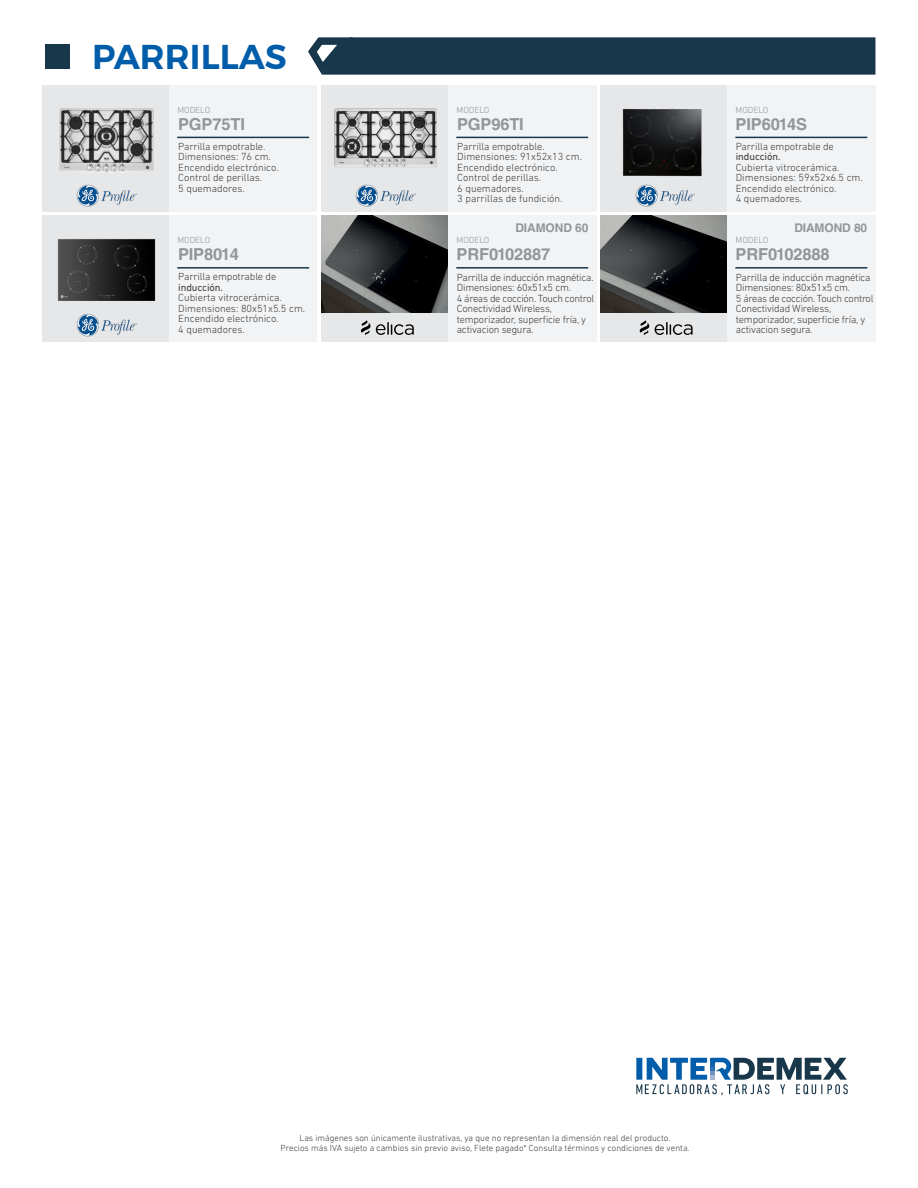
<style>
.page{position:relative;width:918px;height:1188px;background:#fff}
.page>*{position:absolute;margin:0;border:0;box-sizing:border-box;transform-origin:0 0}
.t1{font:600 34.5px "Montserrat";color:#015da9}
.PL_2016_MODELO{font:700 16.5px "Helvetica LT Std";letter-spacing:-.01em;color:#939598}
.PL_2016_MODELO-2{font:700 12px "Helvetica LT Std";letter-spacing:-.01em;color:#939598}
.LP_2016_INFO{font:300 10.5px/10.5px "DIN Next LT Pro";letter-spacing:-.01em;color:#3e3e3f}
.LP_2016_INFO-2{font:300 10.5px "DIN Next LT Pro";letter-spacing:-.03em;color:#3e3e3f}
.t2{font:300 9px/10.5px "DIN Next LT Pro";color:#3e3e3f;text-align:center}
.t3{font:300 9px "DIN Next LT Pro";color:#939598}
.s1{font-weight:400}
</style>
<div class="page">
<div style="left:43px;top:85px;width:274px;height:126px;background:#f2f3f4"></div>
<div style="left:43px;top:85px;width:126px;height:126px;background:#e6e7e9"></div>
<hr style="left:177px;top:137px;width:132px;height:1px;background:#18374b">
<div style="left:43px;top:215px;width:274px;height:127px;background:#f2f3f4"></div>
<div style="left:43px;top:215px;width:126px;height:127px;background:#e6e7e9"></div>
<hr style="left:177px;top:267px;width:132px;height:2px;background:#18374b">
<div style="left:322px;top:85px;width:274px;height:126px;background:#f2f3f4"></div>
<div style="left:322px;top:85px;width:126px;height:126px;background:#e6e7e9"></div>
<hr style="left:456px;top:137px;width:132px;height:1px;background:#18374b">
<div style="left:322px;top:215px;width:274px;height:127px;background:#f2f3f4"></div>
<div style="left:322px;top:215px;width:126px;height:127px;background:#e6e7e9"></div>
<hr style="left:456px;top:267px;width:132px;height:2px;background:#18374b">
<div style="left:601px;top:85px;width:274px;height:126px;background:#f2f3f4"></div>
<div style="left:601px;top:85px;width:126px;height:126px;background:#e6e7e9"></div>
<hr style="left:735px;top:137px;width:132px;height:1px;background:#18374b">
<div style="left:601px;top:215px;width:274px;height:127px;background:#f2f3f4"></div>
<div style="left:601px;top:215px;width:126px;height:127px;background:#e6e7e9"></div>
<hr style="left:735px;top:267px;width:132px;height:2px;background:#18374b">
<svg style="left:308px;top:37px;width:567px;height:38px"></svg>
<div style="left:46px;top:44px;width:24px;height:24px;background:#18374b"></div>
<img style="left:334px;top:108px;width:103px;height:59px">
<img style="left:622px;top:108px;width:80px;height:69px">
<img style="left:57px;top:239px;width:99px;height:62px">
<img style="left:76px;top:184px;width:61px;height:23px">
<img style="left:355px;top:184px;width:61px;height:23px">
<img style="left:635px;top:184px;width:60px;height:23px">
<img style="left:76px;top:313px;width:61px;height:24px">
<img style="left:59px;top:108px;width:95px;height:65px">
<svg style="left:636px;top:1058px;width:212px;height:38px"></svg>
<img style="left:601px;top:215px;width:126px;height:98px">
<img style="left:322px;top:215px;width:126px;height:98px">
<svg style="left:361px;top:320px;width:53px;height:15px"></svg>
<svg style="left:655px;top:322px;width:38px;height:13px"></svg>
<svg style="left:639px;top:320px;width:10px;height:15px"></svg>
<p class="t1" style="left:92px;top:35px;width:196px">PARRILLAS</p>
<p class="t3" style="left:177px;top:104px;width:34px">MODELO</p>
<p class="t3" style="left:457px;top:104px;width:34px">MODELO</p>
<p class="t3" style="left:736px;top:104px;width:34px">MODELO</p>
<p class="PL_2016_MODELO" style="left:178px;top:114px;width:68px">PGP75TI</p>
<p class="PL_2016_MODELO" style="left:457px;top:114px;width:68px">PGP96TI</p>
<p class="PL_2016_MODELO" style="left:736px;top:114px;width:73px">PIP6014S</p>
<p class="LP_2016_INFO" style="left:178px;top:141px;width:89px">Parrilla empotrable.</p>
<p class="LP_2016_INFO" style="left:178px;top:151px;width:94px">Dimensiones: 76 cm.</p>
<p class="LP_2016_INFO" style="left:178px;top:162px;width:102px">Encendido electrónico.</p>
<p class="LP_2016_INFO" style="left:178px;top:172px;width:85px">Control de perillas.</p>
<p class="LP_2016_INFO" style="left:178px;top:183px;width:68px">5 quemadores.</p>
<p class="LP_2016_INFO" style="left:457px;top:141px;width:89px">Parrilla empotrable.</p>
<p class="LP_2016_INFO" style="left:457px;top:151px;width:126px">Dimensiones: 91x52x13 cm.</p>
<p class="LP_2016_INFO" style="left:457px;top:162px;width:102px">Encendido electrónico.</p>
<p class="LP_2016_INFO" style="left:457px;top:172px;width:85px">Control de perillas.</p>
<p class="LP_2016_INFO" style="left:457px;top:183px;width:68px">6 quemadores.</p>
<p class="LP_2016_INFO" style="left:457px;top:193px;width:107px">3 parrillas de fundición.</p>
<p class="LP_2016_INFO" style="left:736px;top:141px;width:100px">Parrilla empotrable de <span class="s1">inducción.</span></p>
<p class="LP_2016_INFO" style="left:736px;top:162px;width:105px">Cubierta vitrocerámica.</p>
<p class="LP_2016_INFO" style="left:736px;top:172px;width:129px">Dimensiones: 59x52x6.5 cm.</p>
<p class="LP_2016_INFO" style="left:736px;top:183px;width:102px">Encendido electrónico.</p>
<p class="LP_2016_INFO" style="left:736px;top:193px;width:68px">4 quemadores.</p>
<p class="PL_2016_MODELO-2" style="left:515px;top:221px;width:74px">DIAMOND 60</p>
<p class="PL_2016_MODELO-2" style="left:794px;top:221px;width:74px">DIAMOND 80</p>
<p class="t3" style="left:177px;top:235px;width:34px">MODELO</p>
<p class="t3" style="left:457px;top:235px;width:34px">MODELO</p>
<p class="t3" style="left:736px;top:235px;width:34px">MODELO</p>
<p class="PL_2016_MODELO" style="left:178px;top:244px;width:62px">PIP8014</p>
<p class="PL_2016_MODELO" style="left:457px;top:244px;width:95px">PRF0102887</p>
<p class="PL_2016_MODELO" style="left:736px;top:244px;width:95px">PRF0102888</p>
<p class="LP_2016_INFO" style="left:178px;top:271px;width:100px">Parrilla empotrable de <span class="s1">inducción.</span></p>
<p class="LP_2016_INFO" style="left:178px;top:292px;width:105px">Cubierta vitrocerámica.</p>
<p class="LP_2016_INFO" style="left:178px;top:303px;width:129px">Dimensiones: 80x51x5.5 cm.</p>
<p class="LP_2016_INFO" style="left:178px;top:313px;width:102px">Encendido electrónico.</p>
<p class="LP_2016_INFO" style="left:178px;top:324px;width:68px">4 quemadores.</p>
<p class="LP_2016_INFO" style="left:457px;top:272px;width:138px">Parrilla de inducción magnética.</p>
<p class="LP_2016_INFO" style="left:457px;top:282px;width:116px">Dimensiones: 60x51x5 cm.</p>
<p class="LP_2016_INFO-2" style="left:457px;top:292px;width:139px">4 áreas de cocción. Touch control</p>
<p class="LP_2016_INFO" style="left:457px;top:303px;width:131px">Conectividad Wireless, temporizador, superficie fría, y activacion segura.</p>
<p class="LP_2016_INFO" style="left:736px;top:272px;width:136px">Parrilla de inducción magnética</p>
<p class="LP_2016_INFO" style="left:736px;top:282px;width:116px">Dimensiones: 80x51x5 cm.</p>
<p class="LP_2016_INFO-2" style="left:736px;top:292px;width:139px">5 áreas de cocción. Touch control</p>
<p class="LP_2016_INFO" style="left:736px;top:303px;width:131px">Conectividad Wireless, temporizador, superficie fría, y activacion segura.</p>
<p class="t2" style="left:280px;top:1133px;width:411px">Las imágenes son únicamente ilustrativas, ya que no representan la dimensión real del producto.<br>Precios más IVA sujeto a cambios sin previo aviso, Flete pagado* Consulta términos y condiciones de venta.</p>
</div>
